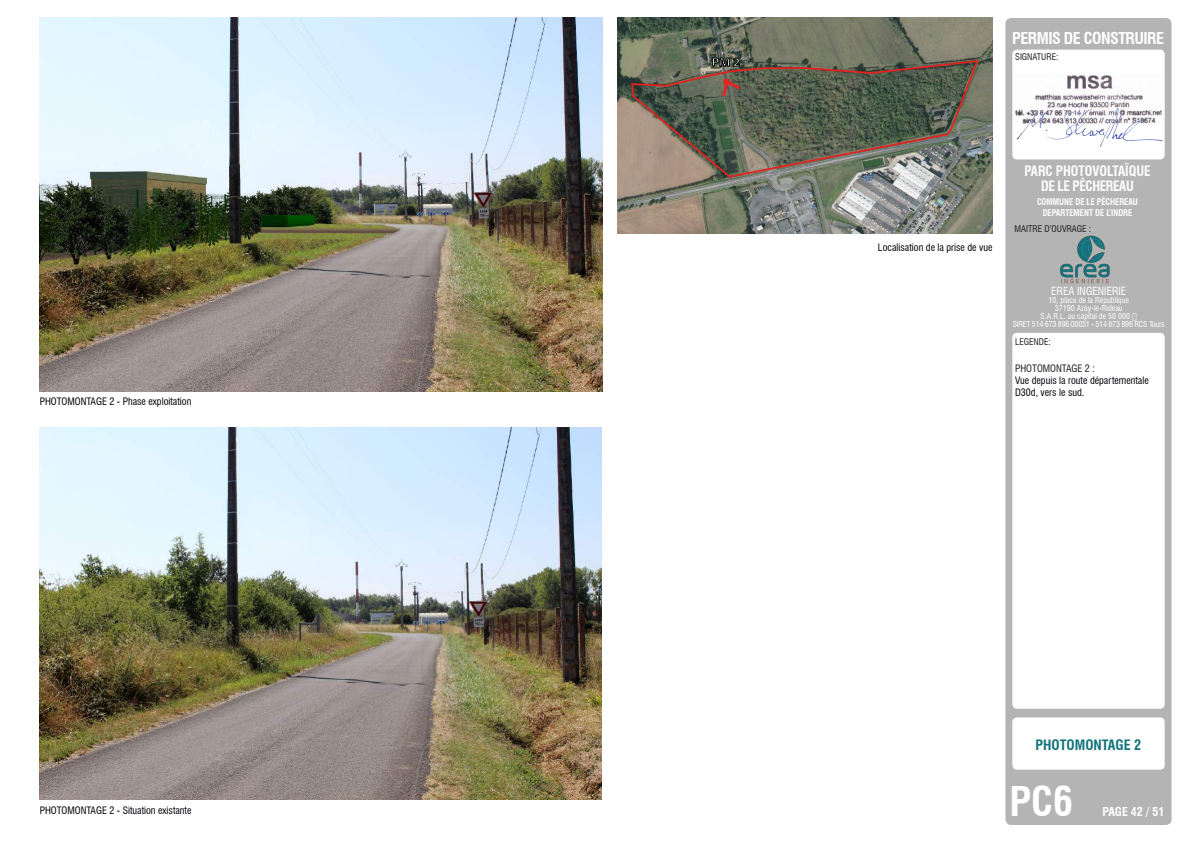
<style>
.page{position:relative;width:1191px;height:842px;background:#fff}
.page>*{position:absolute;margin:0;border:0;box-sizing:border-box;transform-origin:0 0}
.t1{font:700 condensed 40px "Swiss 721 BT";color:#fff}
.t2{font:700 condensed 16px "Swiss 721 BT";letter-spacing:-.03em;color:#fff}
.t3{font:700 condensed 14px/15px "Swiss 721 BT";letter-spacing:-.01em;color:#fff;text-align:center;scale:.93 1}
.t4{font:700 condensed 14px "Swiss 721 BT";color:#127279}
.t5{font:700 condensed 12px "Swiss 721 BT";color:#fff}
.t6{font:700 12px "Myriad Pro";color:#fff;scale:1.09 1}
.t7{font:condensed 11px "Swiss 721 BT";color:#fff}
.t8{font:condensed 10px/12px "Swiss 721 BT";color:#000006}
.t9{font:condensed 10px "Swiss 721 BT";color:#231f20}
.t10{font:700 condensed 9px/10.8px "Swiss 721 BT";color:#fff;text-align:center;scale:.93 1}
.t11{font:condensed 9px "Swiss 721 BT";color:#231f20}
.t12{font:condensed 8px/8px "Swiss 721 BT";color:#fff;text-align:center}
</style>
<div class="page">
<div style="left:1005px;top:18px;width:166px;height:807px;background:#b4b4b4;border-radius:6px"></div>
<div style="left:1012px;top:50px;width:152px;height:109px;background:#fff;border-radius:5px"></div>
<div style="left:1012px;top:333px;width:152px;height:376px;background:#fff;border-radius:5px"></div>
<div style="left:1012px;top:717px;width:152px;height:53px;background:#fff;border-radius:5px"></div>
<img style="left:1060px;top:235px;width:50px;height:49px">
<img style="left:618px;top:17px;width:374px;height:217px">
<svg style="left:630px;top:59px;width:350px;height:120px;background:#68695a"></svg>
<svg style="left:712px;top:34px;width:28px;height:36px"></svg>
<img style="left:40px;top:427px;width:562px;height:373px">
<img style="left:40px;top:17px;width:562px;height:375px">
<img style="left:1035px;top:75px;width:108px;height:33px">
<img style="left:1015px;top:108px;width:148px;height:39px">
<p class="t8" style="left:40px;top:395px;width:153px">PHOTOMONTAGE 2 - Phase exploitation</p>
<p class="t6" style="left:712px;top:54px;width:27px">PM 2</p>
<h2 class="t2" style="left:1012px;top:28px;width:153px">PERMIS DE CONSTRUIRE</h2>
<p class="t11" style="left:1015px;top:52px;width:45px">SIGNATURE:</p>
<p class="t8" style="left:878px;top:241px;width:116px">Localisation de la prise de vue</p>
<h3 class="t3" style="left:1024px;top:163px;width:137px">PARC PHOTOVOLTAÏQUE<br>DE LE PÊCHEREAU</h3>
<p class="t10" style="left:1037px;top:196px;width:110px">COMMUNE DE LE PÊCHEREAU<br>DEPARTEMENT DE L’INDRE</p>
<p class="t11" style="left:1014px;top:223px;width:78px">MAITRE D’OUVRAGE :</p>
<p class="t7" style="left:1051px;top:285px;width:77px">EREA INGENIERIE</p>
<p class="t12" style="left:1012px;top:296px;width:153px">10, place de la République<br>37190 Azay-le-Rideau<br>S.A.R.L. au capital de 50 000 €<br>SIRET 514 673 896 00031 - 514 673 896 RCS Tours</p>
<p class="t11" style="left:1015px;top:336px;width:37px">LEGENDE:</p>
<p class="t9" style="left:1015px;top:362px;width:81px">PHOTOMONTAGE 2 :</p>
<p class="t8" style="left:1015px;top:374px;width:135px">Vue depuis la route départementale<br>D30d, vers le sud.</p>
<h3 class="t4" style="left:1035px;top:737px;width:107px">PHOTOMONTAGE 2</h3>
<h1 class="t1" style="left:1009px;top:777px;width:65px">PC6</h1>
<p class="t8" style="left:40px;top:804px;width:153px">PHOTOMONTAGE 2 - Situation existante</p>
<p class="t5" style="left:1102px;top:804px;width:64px">PAGE 42 / 51</p>
</div>
